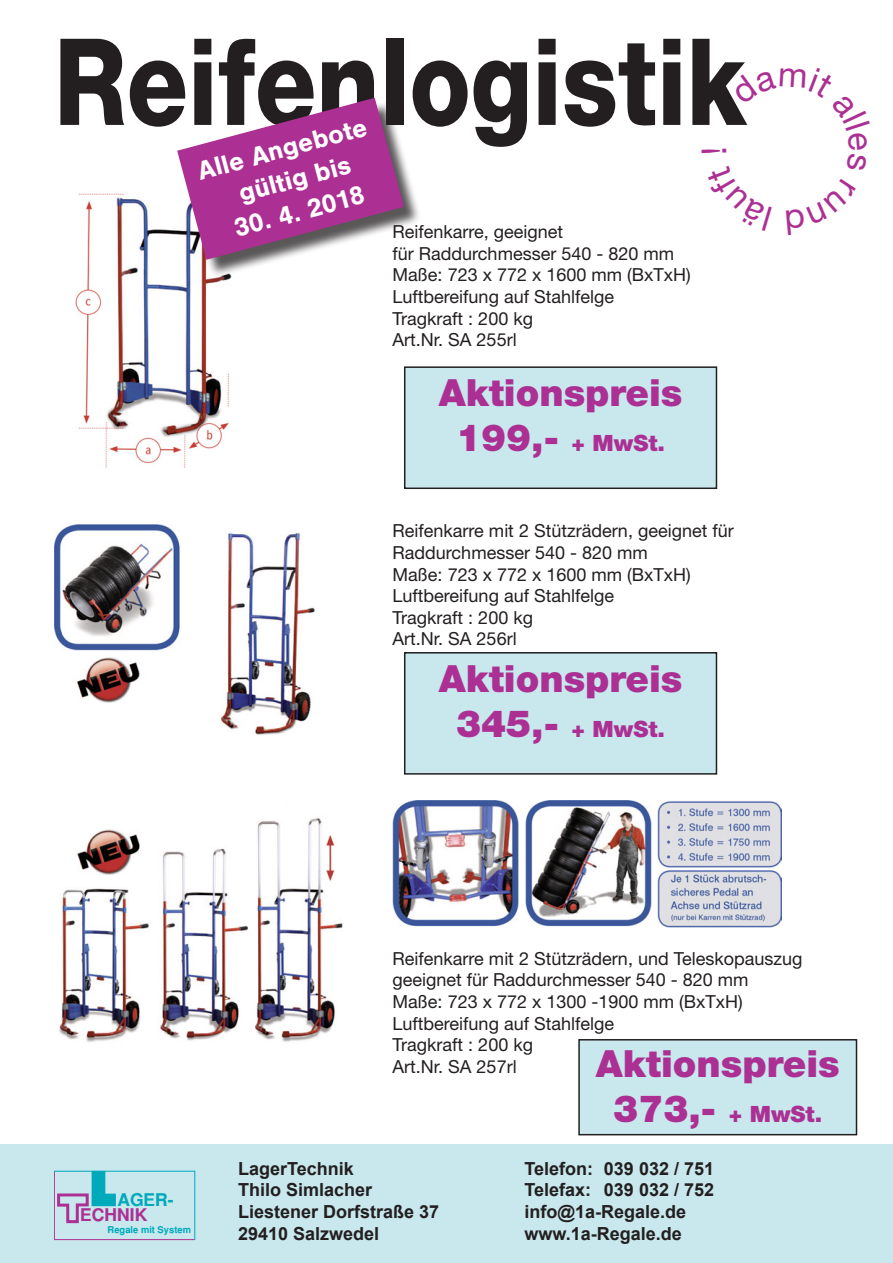
<style>
.page{position:relative;width:893px;height:1263px;background:#fff}
.page>*{position:absolute;margin:0;border:0;box-sizing:border-box;transform-origin:0 0}
.t1{font:800 120.6px "Helvetica Neue LT Std";color:#231f20;scale:.83 1}
.t2{font:900 37.5px "Helvetica Neue LT Std";color:#ac3093}
.t3{font:700 27px/32.4px "Sans";color:#fff;text-align:center}
.t4{font:900 22.5px "Helvetica Neue LT Std";color:#ac3093}
.t5{font:18px/21.6px "Helvetica Neue LT Std";color:#231f20}
.t6{font:700 18px/21.6px "Arial";color:#231f20}
.t7{font:700 17.4px "Switzerland";color:#ac3093}
.t8{font:700 17.4px "Switzerland";color:#0ab}
.t9{font:700 9.3px "Switzerland";color:#0ab}
.s1{font-size:37.5px}
</style>
<div class="page">
<div style="left:0;top:1144px;width:893px;height:119px;background:#c8e8ed"></div>
<svg style="left:54px;top:1170px;width:141px;height:70px"></svg>
<img style="left:75px;top:193px;width:156px;height:274px">
<img style="left:54px;top:524px;width:261px;height:211px">
<img style="left:59px;top:818px;width:284px;height:224px">
<img style="left:393px;top:800px;width:388px;height:128px">
<div style="left:405px;top:367px;width:311px;height:121px;background:#c8e8ed"></div>
<div style="left:404px;top:366px;width:313px;height:123px;border:2px solid #231f20"></div>
<div style="left:405px;top:653px;width:311px;height:121px;background:#c8e8ed"></div>
<div style="left:404px;top:652px;width:313px;height:123px;border:2px solid #231f20"></div>
<div style="left:579px;top:1040px;width:277px;height:95px;background:#c8e8ed"></div>
<div style="left:578px;top:1039px;width:279px;height:96px;border:2px solid #231f20"></div>
<div style="left:180px;top:101px;width:242px;height:177px;background:#231f20;opacity:.75"></div>
<svg style="left:174px;top:97px;width:233px;height:165px"></svg>
<p class="t1" style="left:54px;top:10px;width:836px">Reifenlogistik</p>
<p class="t3" style="left:194px;top:156px;width:176px;rotate:-15deg">Alle Angebote gültig bis</p>
<p class="t3" style="left:230px;top:213px;width:136px;rotate:-15deg">30. 4. 2018</p>
<p class="t5" style="left:393px;top:221px;width:283px">Reifenkarre, geeignet<br>für Raddurchmesser 540 - 820 mm</p>
<p class="t5" style="left:393px;top:264px;width:300px">Maße: 723 x 772 x 1600 mm (BxTxH)</p>
<p class="t5" style="left:393px;top:286px;width:223px">Luftbereifung auf Stahlfelge</p>
<p class="t5" style="left:393px;top:307px;width:142px">Tragkraft : 200 kg</p>
<p class="t5" style="left:393px;top:329px;width:126px">Art.Nr. SA 255rl</p>
<p class="t2" style="left:439px;top:370px;width:245px">Aktionspreis</p>
<p class="t4" style="left:456px;top:429px;width:210px"><span class="s1">199,-</span> + MwSt.</p>
<p class="t5" style="left:393px;top:520px;width:343px">Reifenkarre mit 2 Stützrädern, geeignet für<br>Raddurchmesser 540 - 820 mm</p>
<p class="t5" style="left:393px;top:563px;width:300px">Maße: 723 x 772 x 1600 mm (BxTxH)</p>
<p class="t5" style="left:393px;top:585px;width:223px">Luftbereifung auf Stahlfelge</p>
<p class="t5" style="left:393px;top:606px;width:142px">Tragkraft : 200 kg</p>
<p class="t5" style="left:393px;top:628px;width:126px">Art.Nr. SA 256rl</p>
<p class="t2" style="left:439px;top:656px;width:245px">Aktionspreis</p>
<p class="t4" style="left:456px;top:715px;width:210px"><span class="s1">345,-</span> + MwSt.</p>
<p class="t8" style="left:117px;top:1189px;width:58px">AGER-</p>
<p class="t7" style="left:80px;top:1204px;width:69px">ECHNIK</p>
<p class="t9" style="left:108px;top:1224px;width:85px">Regale mit System</p>
<p class="t5" style="left:393px;top:947px;width:411px">Reifenkarre mit 2 Stützrädern, und Teleskopauszug geeignet für Raddurchmesser 540 - 820 mm</p>
<p class="t5" style="left:393px;top:990px;width:352px">Maße: 723 x 772 x 1300 -1900 mm (BxTxH)</p>
<p class="t5" style="left:393px;top:1012px;width:223px">Luftbereifung auf Stahlfelge</p>
<p class="t5" style="left:393px;top:1034px;width:142px">Tragkraft : 200 kg</p>
<p class="t5" style="left:393px;top:1055px;width:126px">Art.Nr. SA 257rl</p>
<p class="t2" style="left:596px;top:1041px;width:245px">Aktionspreis</p>
<p class="t4" style="left:613px;top:1101px;width:210px"><span class="s1">373,-</span> + MwSt.</p>
<p class="t6" style="left:238px;top:1158px;width:203px">LagerTechnik<br>Thilo Simlacher<br>Liestener Dorfstraße 37<br>29410 Salzwedel</p>
<p class="t6" style="left:524px;top:1158px;width:191px">Telefon: 039 032 / 751<br>Telefax: 039 032 / 752 info@1a-Regale.de www.1a-Regale.de</p>
</div>
